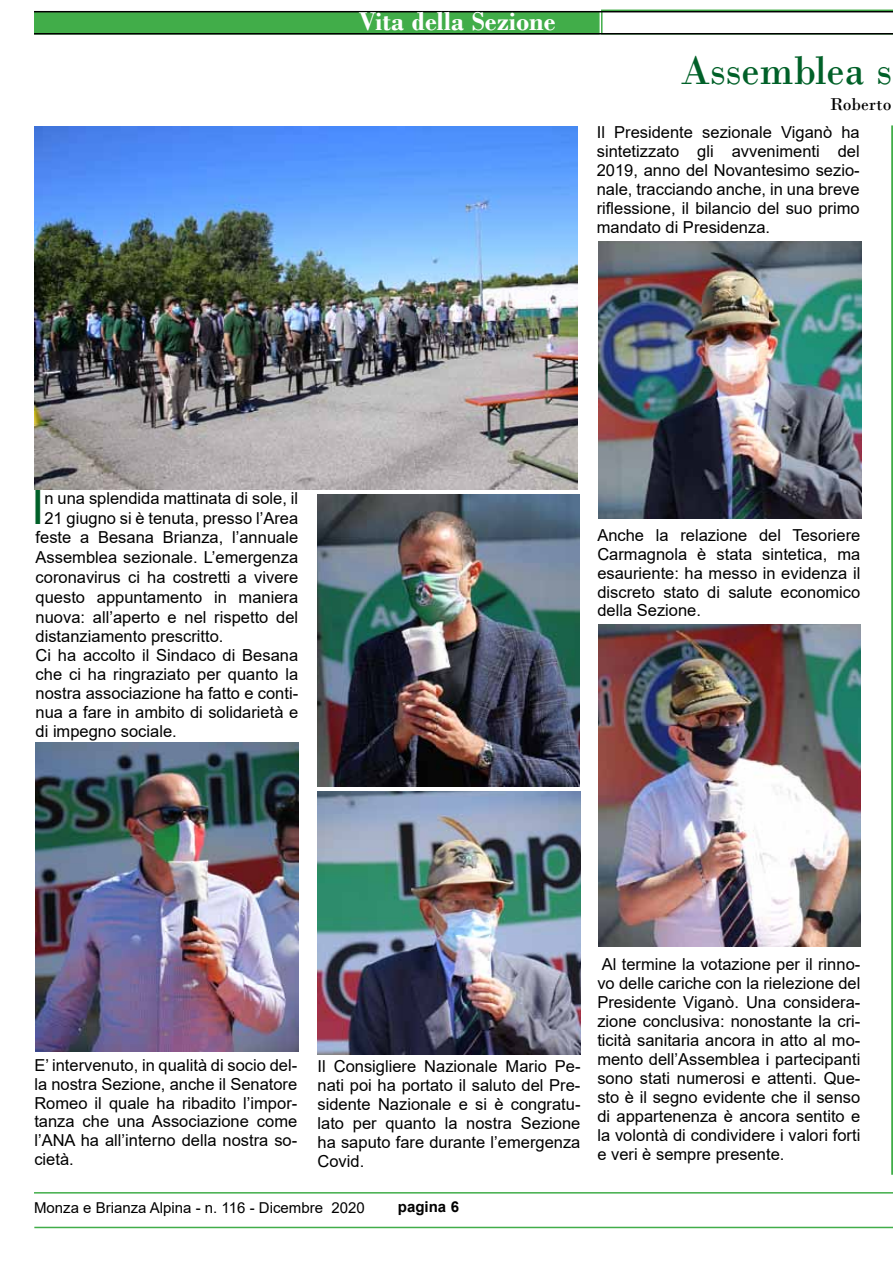
<style>
.page{position:relative;width:893px;height:1263px;background:#fff}
.page>*{position:absolute;margin:0;border:0;box-sizing:border-box;transform-origin:0 0}
.t1{font:48.15px "Arial";color:#006028}
.t2{font:42px "Bodoni";color:#006028}
.t3{font:700 27px "Bodoni";color:#fff}
.t4{font:18px "Bodoni";color:#000}
.t5{font:16.5px/19px "Arial";color:#000;text-align:justify}
.t6{font:15px "Arial";color:#000}
.t7{font:700 15px "Arial";color:#000}
</style>
<div class="page">
<div style="left:34px;top:12px;width:566px;height:23px;background:#41ad49;border:2px solid #41ad49"></div>
<svg style="left:601px;top:10px;width:292px;height:23px"></svg>
<hr style="left:34px;top:11px;width:859px;height:1px;background:#000">
<hr style="left:34px;top:33px;width:859px;height:2px;background:#000">
<hr style="left:891px;top:125px;width:2px;height:1050px;background:#41ad49">
<hr style="left:34px;top:1192px;width:859px;height:1px;background:#41ad49">
<hr style="left:34px;top:1227px;width:859px;height:1px;background:#41ad49">
<img style="left:318px;top:791px;width:262px;height:263px">
<img style="left:36px;top:742px;width:263px;height:309px">
<img style="left:599px;top:241px;width:263px;height:277px">
<img style="left:599px;top:624px;width:262px;height:322px">
<img style="left:34px;top:127px;width:544px;height:362px">
<img style="left:317px;top:494px;width:263px;height:293px">
<h3 class="t3" style="left:359px;top:6px;width:198px">Vita della Sezione</h3>
<h2 class="t2" style="left:680px;top:45px;width:213px">Assemblea s</h2>
<p class="t4" style="left:830px;top:93px;width:64px">Roberto</p>
<p class="t5" style="left:597px;top:123px;width:264px">Il Presidente sezionale Viganò ha sintetizzato gli avvenimenti del 2019, anno del Novantesimo sezio&shy;nale, tracciando anche, in una breve riflessione, il bilancio del suo primo mandato di Presidenza.</p>
<h1 class="t1" style="left:31px;top:473px;width:15px">I</h1>
<p class="t5" style="left:44px;top:488px;width:255px">n una splendida mattinata di sole, il</p>
<p class="t5" style="left:44px;top:508px;width:255px">21 giugno si è tenuta, presso l’Area</p>
<p class="t5" style="left:36px;top:528px;width:264px">feste a Besana Brianza, l’annuale</p>
<p class="t5" style="left:36px;top:548px;width:264px">Assemblea sezionale. L’emergenza</p>
<p class="t5" style="left:36px;top:568px;width:264px">coronavirus ci ha costretti a vivere</p>
<p class="t5" style="left:36px;top:587px;width:264px">questo appuntamento in maniera</p>
<p class="t5" style="left:36px;top:607px;width:264px">nuova: all’aperto e nel rispetto del</p>
<p class="t5" style="left:36px;top:627px;width:189px">distanziamento prescritto.</p>
<p class="t5" style="left:36px;top:646px;width:264px">Ci ha accolto il Sindaco di Besana</p>
<p class="t5" style="left:36px;top:665px;width:264px">che ci ha ringraziato per quanto la</p>
<p class="t5" style="left:36px;top:684px;width:264px">nostra associazione ha fatto e conti-</p>
<p class="t5" style="left:36px;top:703px;width:264px">nua a fare in ambito di solidarietà e</p>
<p class="t5" style="left:36px;top:722px;width:143px">di impegno sociale.</p>
<p class="t5" style="left:597px;top:525px;width:264px">Anche la relazione del Tesoriere Carmagnola è stata sintetica, ma esauriente: ha messo in evidenza il discreto stato di salute economico della Sezione.</p>
<p class="t5" style="left:34px;top:1055px;width:264px">E’ intervenuto, in qualità di socio del&shy;la nostra Sezione, anche il Senatore Romeo il quale ha ribadito l’impor&shy;tanza che una Associazione come l’ANA ha all’interno della nostra so&shy;cietà.</p>
<p class="t5" style="left:318px;top:1057px;width:264px">Il Consigliere Nazionale Mario Pe&shy;nati poi ha portato il saluto del Pre&shy;sidente Nazionale e si è congratu&shy;lato per quanto la nostra Sezione ha saputo fare durante l’emergenza Covid.</p>
<p class="t6" style="left:34px;top:1197px;width:332px">Monza e Brianza Alpina - n. 116 - Dicembre 2020</p>
<p class="t7" style="left:398px;top:1196px;width:63px">pagina 6</p>
<p class="t5" style="left:597px;top:954px;width:264px">Al termine la votazione per il rinno&shy;vo delle cariche con la rielezione del Presidente Viganò. Una considera&shy;zione conclusiva: nonostante la cri&shy;ticità sanitaria ancora in atto al mo&shy;mento dell’Assemblea i partecipanti sono stati numerosi e attenti. Que&shy;sto è il segno evidente che il senso di appartenenza è ancora sentito e la volontà di condividere i valori forti e veri è sempre presente.</p>
</div>
